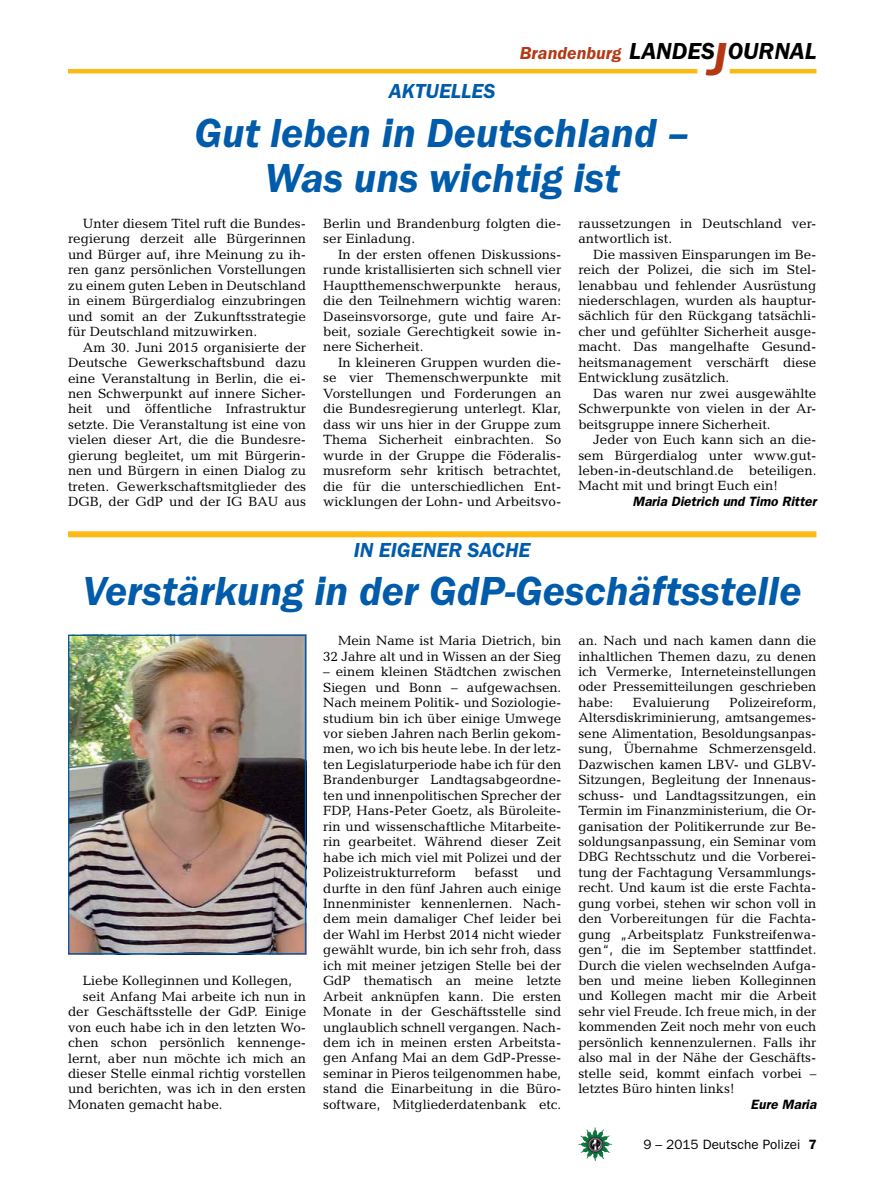
<style>
.page{position:relative;width:893px;height:1191px;background:#fff}
.page>*{position:absolute;margin:0;border:0;box-sizing:border-box;transform-origin:0 0}
.t1{font:italic 600 42px/45px "Franklin Gothic Itc T";color:#005baa;text-align:center}
.t2{font:italic 600 24px "Franklin Gothic Itc T";color:#000}
.t3{font:italic 600 21px "Franklin Gothic Itc T";color:#005baa}
.t4{font:italic 600 18px "Franklin Gothic Itc T";color:#b33916}
.t5{font:13.5px/15.5px "Candida";color:#000;text-align:justify}
.t6{font:italic 600 13.5px "Franklin Gothic";color:#000}
.t7{font:13.5px "Franklin Gothic";color:#000}
.s1{font-size:48px;color:#b33916}
.s2{font-weight:600}
</style>
<div class="page">
<img style="left:578px;top:1127px;width:17px;height:25px">
<hr style="left:730px;top:69px;width:86px;height:4px;background:#fdb913">
<hr style="left:68px;top:69px;width:629px;height:4px;background:#fdb913">
<div style="left:68px;top:531px;width:748px;height:6px;background:#fdb913"></div>
<img style="left:70px;top:636px;width:234px;height:316px">
<div style="left:68px;top:634px;width:238px;height:320px;border:1px solid #005baa"></div>
<h3 class="t3" style="left:389px;top:79px;width:50px">Aktuelles</h3>
<h3 class="t4" style="left:520px;top:42px;width:103px">Brandenburg</h3>
<h2 class="t2" style="left:629px;top:37px;width:189px">LANDES<span class="s1">J</span>OURNAL</h2>
<h1 class="t1" style="left:195px;top:110px;width:497px">Gut leben in Deutschland –<br>Was uns wichtig ist</h1>
<p class="t5" style="left:68px;top:216px;width:240px;text-indent:15px">Unter diesem Titel ruft die Bundes&shy;regierung derzeit alle Bürgerinnen und Bürger auf, ihre Meinung zu ih&shy;ren ganz persönlichen Vorstellungen zu einem guten Leben in Deutschland in einem Bürgerdialog einzubringen und somit an der Zukunftsstrategie für Deutschland mitzuwirken.</p>
<p class="t5" style="left:68px;top:339px;width:240px;text-indent:15px">Am 30. Juni 2015 organisierte der Deutsche Gewerkschaftsbund dazu eine Veranstaltung in Berlin, die ei&shy;nen Schwerpunkt auf innere Sicher&shy;heit und öffentliche Infrastruktur setzte. Die Veranstaltung ist eine von vielen dieser Art, die die Bundesre&shy;gierung begleitet, um mit Bürgerin&shy;nen und Bürgern in einen Dialog zu treten. Gewerkschaftsmitglieder des DGB, der GdP und der IG BAU aus</p>
<p class="t5" style="left:323px;top:216px;width:240px">Berlin und Brandenburg folgten die&shy;ser Einladung.</p>
<p class="t5" style="left:323px;top:246px;width:240px;text-indent:15px">In der ersten offenen Diskussions&shy;runde kristallisierten sich schnell vier Hauptthemenschwerpunkte heraus, die den Teilnehmern wichtig waren:<br>Daseinsvorsorge, gute und faire Ar&shy;beit, soziale Gerechtigkeit sowie in&shy;nere Sicherheit.</p>
<p class="t5" style="left:323px;top:355px;width:240px;text-indent:15px">In kleineren Gruppen wurden die&shy;se vier Themenschwerpunkte mit Vorstellungen und Forderungen an die Bundesregierung unterlegt. Klar, dass wir uns hier in der Gruppe zum Thema Sicherheit einbrachten. So wurde in der Gruppe die Föderalis&shy;musreform sehr kritisch betrachtet, die für die unterschiedlichen Ent&shy;wicklungen der Lohn- und Arbeitsvo-</p>
<p class="t5" style="left:578px;top:215px;width:240px">raussetzungen in Deutschland ver&shy;antwortlich ist.</p>
<p class="t5" style="left:578px;top:246px;width:240px;text-indent:15px">Die massiven Einsparungen im Be&shy;reich der Polizei, die sich im Stel&shy;lenabbau und fehlender Ausrüstung niederschlagen, wurden als hauptur&shy;sächlich für den Rückgang tatsächli&shy;cher und gefühlter Sicherheit ausge&shy;macht. Das mangelhafte Gesund&shy;heitsmanagement verschärft diese Entwicklung zusätzlich.</p>
<p class="t5" style="left:578px;top:385px;width:240px;text-indent:15px">Das waren nur zwei ausgewählte Schwerpunkte von vielen in der Ar&shy;beitsgruppe innere Sicherheit.</p>
<p class="t5" style="left:578px;top:432px;width:240px;text-indent:15px">Jeder von Euch kann sich an die&shy;sem Bürgerdialog unter www.gut&shy;leben-in-deutschland.de beteiligen.<br>Macht mit und bringt Euch ein!</p>
<p class="t6" style="left:632px;top:493px;width:185px">Maria Dietrich und Timo Ritter</p>
<h3 class="t3" style="left:354px;top:538px;width:38px">In eigener</h3>
<h3 class="t3" style="left:467px;top:538px;width:64px">Sache</h3>
<h1 class="t1" style="left:83px;top:567px;width:720px">Verstärkung in der GdP-Geschäftsstelle</h1>
<p class="t5" style="left:83px;top:973px;width:211px">Liebe Kolleginnen und Kollegen,</p>
<p class="t5" style="left:83px;top:988px;width:225px">seit Anfang Mai arbeite ich nun in</p>
<p class="t5" style="left:68px;top:1004px;width:240px">der Geschäftsstelle der GdP. Einige</p>
<p class="t5" style="left:68px;top:1019px;width:240px">von euch habe ich in den letzten Wo-</p>
<p class="t5" style="left:68px;top:1034px;width:240px">chen schon persönlich kennenge-</p>
<p class="t5" style="left:68px;top:1050px;width:240px">lernt, aber nun möchte ich mich an</p>
<p class="t5" style="left:68px;top:1065px;width:240px">dieser Stelle einmal richtig vorstellen</p>
<p class="t5" style="left:68px;top:1081px;width:240px">und berichten, was ich in den ersten</p>
<p class="t5" style="left:68px;top:1096px;width:156px">Monaten gemacht habe.</p>
<p class="t5" style="left:323px;top:633px;width:240px;text-align:right">Mein Name ist Maria Dietrich, bin<br>32 Jahre alt und in Wissen an der Sieg</p>
<p class="t5" style="left:323px;top:664px;width:240px">– einem kleinen Städtchen zwischen Siegen und Bonn – aufgewachsen.<br>Nach meinem Politik- und Soziologie&shy;studium bin ich über einige Umwege vor sieben Jahren nach Berlin gekom&shy;men, wo ich bis heute lebe. In der letz&shy;ten Legislaturperiode habe ich für den Brandenburger Landtagsabgeordne&shy;ten und innenpolitischen Sprecher der FDP, Hans-Peter Goetz, als Büroleite&shy;rin und wissenschaftliche Mitarbeite&shy;rin gearbeitet. Während dieser Zeit habe ich mich viel mit Polizei und der Polizeistrukturreform</p>
<p class="t5" style="left:323px;top:864px;width:240px;text-indent:214px">und durfte in den fünf Jahren auch einige Innenminister kennenlernen. Nach&shy;dem mein damaliger Chef leider bei der Wahl im Herbst 2014 nicht wieder gewählt wurde, bin ich sehr froh, dass ich mit meiner jetzigen Stelle bei der GdP thematisch an meine letzte Arbeit anknüpfen kann. Die ersten Monate in der Geschäftsstelle sind unglaublich schnell vergangen. Nach&shy;dem ich in meinen ersten Arbeitsta&shy;gen Anfang Mai an dem GdP-Presse&shy;seminar in Pieros teilgenommen habe, stand die Einarbeitung in die Büro&shy;software, Mitgliederdatenbank etc.</p>
<p class="t5" style="left:475px;top:864px;width:45px">befasst</p>
<p class="t5" style="left:578px;top:633px;width:240px">an. Nach und nach kamen dann die inhaltlichen Themen dazu, zu denen ich Vermerke, Interneteinstellungen oder Pressemitteilungen geschrieben habe:</p>
<p class="t5" style="left:578px;top:694px;width:240px;text-indent:151px">Polizeireform, Altersdiskriminierung, amtsangemes&shy;sene Alimentation, Besoldungsanpas&shy;sung, Übernahme Schmerzensgeld.<br>Dazwischen kamen LBV- und GLBV-Sitzungen, Begleitung der Innenaus&shy;schuss- und Landtagssitzungen, ein Termin im Finanzministerium, die Or&shy;ganisation der Politikerrunde zur Be&shy;soldungsanpassung, ein Seminar vom DBG Rechtsschutz und die Vorberei&shy;tung der Fachtagung Versammlungs&shy;recht. Und kaum ist die erste Fachta&shy;gung vorbei, stehen wir schon voll in den Vorbereitungen für die Fachta&shy;gung „Arbeitsplatz Funkstreifenwa&shy;gen“, die im September stattfindet.<br>Durch die vielen wechselnden Aufga&shy;ben und meine lieben Kolleginnen und Kollegen macht mir die Arbeit sehr viel Freude. Ich freue mich, in der kommenden Zeit noch mehr von euch persönlich kennenzulernen. Falls ihr also mal in der Nähe der Geschäfts&shy;stelle seid, kommt einfach vorbei – letztes Büro hinten links!</p>
<p class="t6" style="left:751px;top:1096px;width:67px">Eure Maria</p>
<p class="t5" style="left:633px;top:694px;width:78px">Evaluierung</p>
<p class="t7" style="left:643px;top:1136px;width:175px">9 – 2015 Deutsche Polizei <span class="s2">7</span></p>
</div>
